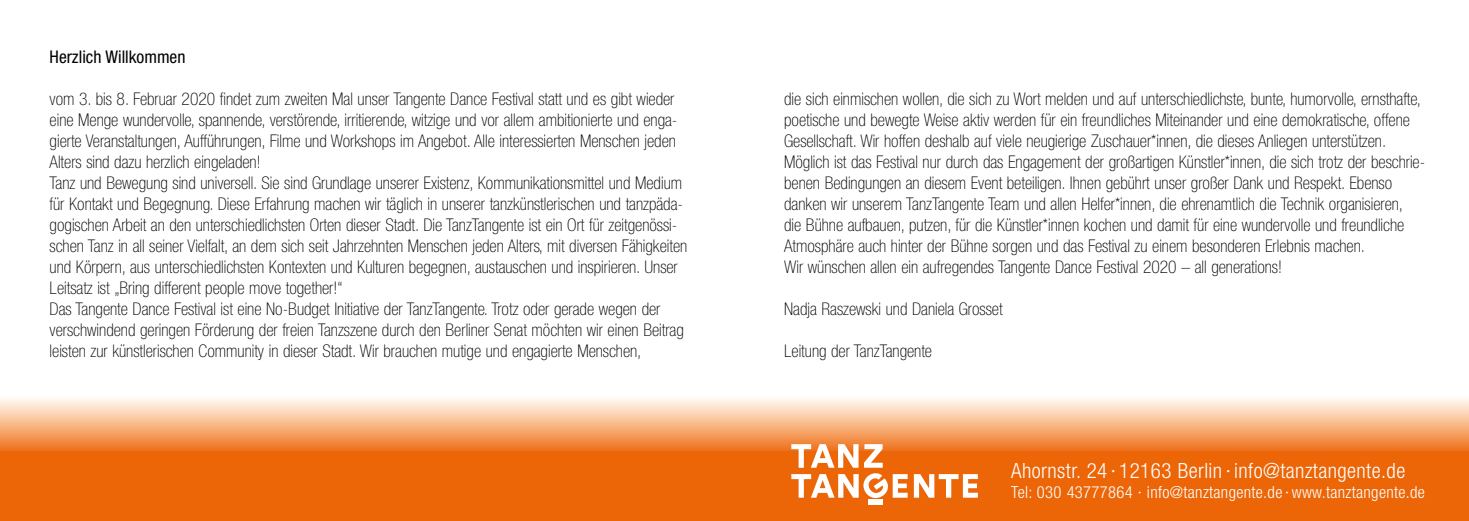
<style>
.page{position:relative;width:1469px;height:521px;background:#fff}
.page>*{position:absolute;margin:0;border:0;box-sizing:border-box;transform-origin:0 0}
.t1{font:300 condensed 21px "Helvetica Neue LT";letter-spacing:.02em;color:#fff}
.t2{font:100 condensed 17.5px/21px "Helvetica Neue LT";color:#000}
.t3{font:condensed 17.5px "Helvetica Neue LT";color:#000}
.t4{font:300 condensed 16.62px "Helvetica Neue LT";letter-spacing:.02em;color:#fff}
</style>
<div class="page">
<div style="left:0;top:395px;width:1468px;height:58px;background:linear-gradient(to bottom,#fff,#ef7117)"></div>
<div style="left:0;top:451px;width:1468px;height:70px;background:#ec6608"></div>
<svg style="left:791px;top:444px;width:186px;height:56px"></svg>
<div style="left:868px;top:500px;width:15px;height:5px;background:#fff"></div>
<p class="t3" style="left:50px;top:47px;width:137px">Herzlich Willkommen</p>
<p class="t2" style="left:50px;top:89px;width:639px">vom 3. bis 8. Februar 2020 findet zum zweiten Mal unser Tangente Dance Festival statt und es gibt wieder eine Menge wundervolle, spannende, verstörende, irritierende, witzige und vor allem ambitionierte und enga&shy;gierte Veranstaltungen, Aufführungen, Filme und Workshops im Angebot. Alle interessierten Menschen jeden Alters sind dazu herzlich eingeladen!<br>Tanz und Bewegung sind universell. Sie sind Grundlage unserer Existenz, Kommunikationsmittel und Medium für Kontakt und Begegnung. Diese Erfahrung machen wir täglich in unserer tanzkünstlerischen und tanzpäda&shy;gogischen Arbeit an den unterschiedlichsten Orten dieser Stadt. Die TanzTangente ist ein Ort für zeitgenössi&shy;schen Tanz in all seiner Vielfalt, an dem sich seit Jahrzehnten Menschen jeden Alters, mit diversen Fähigkeiten und Körpern, aus unterschiedlichsten Kontexten und Kulturen begegnen, austauschen und inspirieren. Unser Leitsatz ist „Bring different people move together!“<br>Das Tangente Dance Festival ist eine No-Budget Initiative der TanzTangente. Trotz oder gerade wegen der verschwindend geringen Förderung der freien Tanzszene durch den Berliner Senat möchten wir einen Beitrag leisten zur künstlerischen Community in dieser Stadt. Wir brauchen mutige und engagierte Menschen,</p>
<p class="t2" style="left:784px;top:89px;width:642px">die sich einmischen wollen, die sich zu Wort melden und auf unterschiedlichste, bunte, humorvolle, ernsthafte, poetische und bewegte Weise aktiv werden für ein freundliches Miteinander und eine demokratische, offene Gesellschaft. Wir hoffen deshalb auf viele neugierige Zuschauer*innen, die dieses Anliegen unterstützen.<br>Möglich ist das Festival nur durch das Engagement der großartigen Künstler*innen, die sich trotz der beschrie&shy;benen Bedingungen an diesem Event beteiligen. Ihnen gebührt unser großer Dank und Respekt. Ebenso danken wir unserem TanzTangente Team und allen Helfer*innen, die ehrenamtlich die Technik organisieren,<br>die Bühne aufbauen, putzen, für die Künstler*innen kochen und damit für eine wundervolle und freundliche Atmosphäre auch hinter der Bühne sorgen und das Festival zu einem besonderen Erlebnis machen.<br>Wir wünschen allen ein aufregendes Tangente Dance Festival 2020 – all generations!</p>
<p class="t2" style="left:784px;top:299px;width:220px">Nadja Raszewski und Daniela Grosset</p>
<p class="t2" style="left:784px;top:341px;width:149px">Leitung der TanzTangente</p>
<p class="t1" style="left:1011px;top:458px;width:395px">Ahornstr. 24 · 12163 Berlin · info@tanztangente.de</p>
<p class="t4" style="left:1011px;top:482px;width:415px">Tel: 030 43777864 · info@tanztangente.de · www.tanztangente.de</p>
</div>
